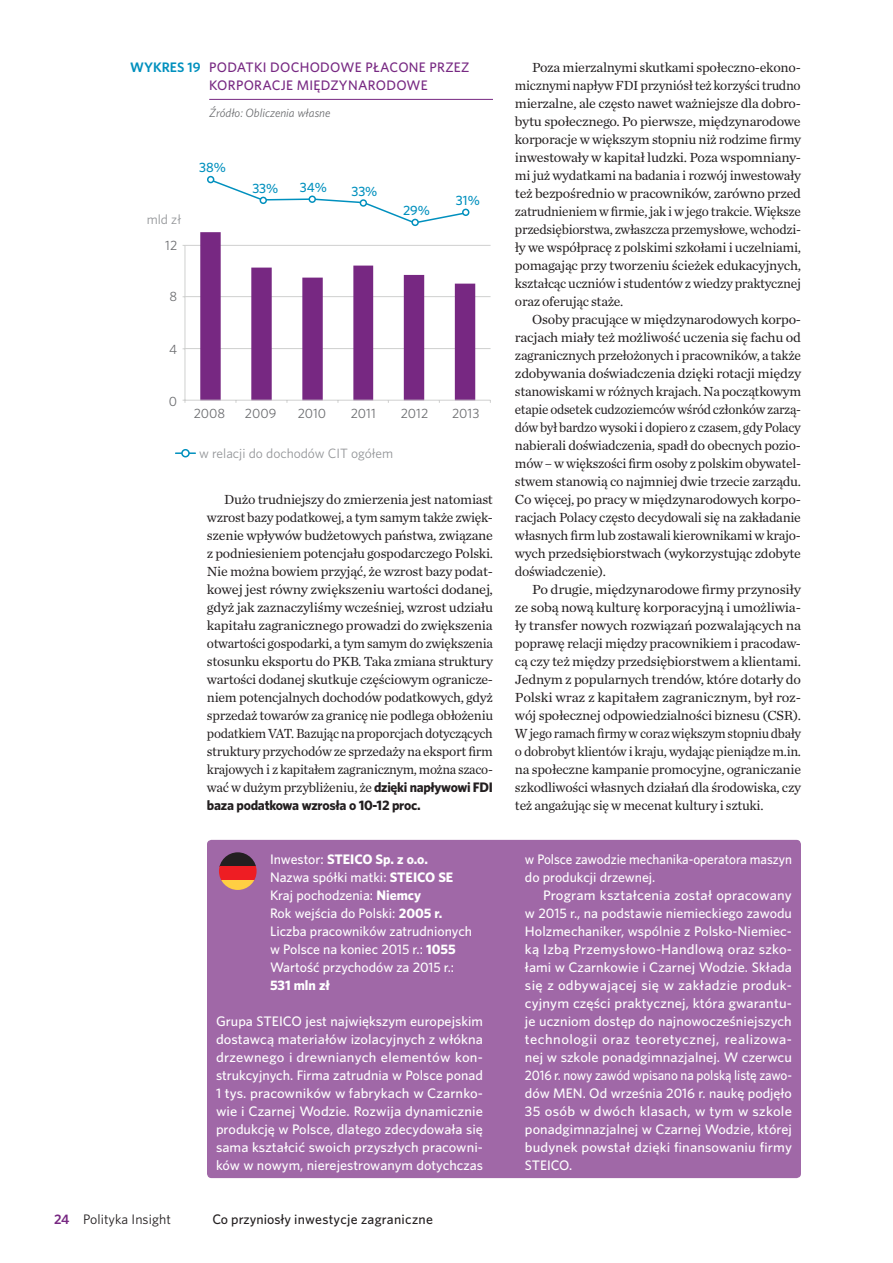
<style>
.page{position:relative;width:893px;height:1263px;background:#fff}
.page>*{position:absolute;margin:0;border:0;box-sizing:border-box;transform-origin:0 0}
.Body{font:13.8px/18px "Chronicle Text G1";letter-spacing:-.02em;color:#231f20;text-align:justify}
.kluczowe_wnioski{font:500 13.8px/18px "Whitney";color:#fff;text-align:justify;scale:1.05 1}
.Body-2{font:13.8px/18px "Chronicle Text G1";letter-spacing:-.02em;color:#231f20;text-align:justify;scale:1.05 1}
.kluczowe_wnioski-2{font:500 13.8px/18px "Whitney";color:#fff}
.kluczowe_wnioski-3{font:500 13.8px/18px "Whitney";color:#fff;scale:.96 1}
.Graph_title{font:500 13.8px/18px "Whitney";letter-spacing:.02em;color:#772882}
.t1{font:500 13.8px "Whitney";letter-spacing:.01em;color:#231f20}
.kluczowe_wnioski-4{font:700 13.8px "Whitney";color:#fff}
.t2{font:13.8px "Whitney";letter-spacing:.005em;color:#231f20}
.Body-3{font:600 13.8px "Whitney";color:#0090be}
.t3{font:13.5px "Whitney";color:#939598}
.t4{font:13.5px "Whitney";color:#6c6d70}
.t5{font:500 13.5px "Whitney";color:#0090be}
.Przypis_dolny{font:italic 12px "Whitney";color:#6c6d70}
.s1{font-family:"Whitney";font-weight:700}
.s2{font-weight:500}
.s3{font-weight:700}
.s4{font-weight:600;color:#772882}
</style>
<div class="page">
<div style="left:207px;top:840px;width:594px;height:338px;background:#a068a7;border-radius:4px"></div>
<hr style="left:185px;top:348px;width:306px;height:1px;background:#cfd0cf">
<hr style="left:185px;top:296px;width:306px;height:1px;background:#cfd0cf">
<hr style="left:185px;top:245px;width:306px;height:1px;background:#cfd0cf">
<svg style="left:200px;top:232px;width:275px;height:168px"></svg>
<hr style="left:184px;top:245px;width:1px;height:155px;background:#cfd0cf">
<hr style="left:185px;top:400px;width:305px;height:1px;background:#cfd0cf">
<div style="left:207px;top:176px;width:7px;height:7px;border:2px solid #0090be;border-radius:50%"></div>
<div style="left:411px;top:219px;width:8px;height:7px;border:2px solid #0090be;border-radius:50%"></div>
<svg style="left:208px;top:177px;width:261px;height:48px"></svg>
<div style="left:462px;top:209px;width:7px;height:7px;border:2px solid #0090be;border-radius:50%"></div>
<hr style="left:209px;top:99px;width:284px;height:1px;background:#772882">
<svg style="left:176px;top:452px;width:19px;height:2px"></svg>
<div style="left:182px;top:450px;width:7px;height:7px;background:#fff;border-radius:50%"></div>
<div style="left:181px;top:449px;width:9px;height:8px;border:2px solid #0090be;border-radius:50%"></div>
<svg style="left:219px;top:852px;width:37px;height:14px"></svg>
<div style="left:219px;top:866px;width:38px;height:15px;background:#ee1d23"></div>
<svg style="left:222px;top:881px;width:32px;height:9px"></svg>
<p class="Body-3" style="left:130px;top:58px;width:72px">WYKRES 19</p>
<p class="Graph_title" style="left:209px;top:58px;width:262px">PODATKI DOCHODOWE PŁACONE PRZEZ<br>KORPORACJE MIĘDZYNARODOWE</p>
<p class="Przypis_dolny" style="left:209px;top:105px;width:123px">Źródło: Obliczenia własne</p>
<p class="t3" style="left:147px;top:210px;width:36px">mld zł</p>
<p class="t4" style="left:165px;top:237px;width:14px">12</p>
<p class="t4" style="left:170px;top:288px;width:9px">8</p>
<p class="t4" style="left:169px;top:340px;width:10px">4</p>
<p class="t5" style="left:199px;top:158px;width:28px">38%</p>
<p class="t5" style="left:300px;top:178px;width:29px">34%</p>
<p class="t5" style="left:252px;top:179px;width:28px">33%</p>
<p class="t5" style="left:351px;top:182px;width:28px">33%</p>
<p class="t5" style="left:403px;top:201px;width:28px">29%</p>
<p class="t5" style="left:456px;top:191px;width:25px">31%</p>
<p class="t4" style="left:169px;top:392px;width:10px">0</p>
<p class="t4" style="left:194px;top:404px;width:33px">2008</p>
<p class="t4" style="left:245px;top:404px;width:33px">2009</p>
<p class="t4" style="left:298px;top:404px;width:30px">2010</p>
<p class="t4" style="left:351px;top:404px;width:27px">2011</p>
<p class="t4" style="left:401px;top:404px;width:29px">2012</p>
<p class="t4" style="left:452px;top:404px;width:29px">2013</p>
<p class="t3" style="left:199px;top:444px;width:196px">w relacji do dochodów CIT ogółem</p>
<p class="Body" style="left:207px;top:490px;width:288px;text-indent:17px">Dużo trudniejszy do zmierzenia jest natomiast wzrost bazy podatkowej, a tym samym także zwięk&shy;szenie wpływów budżetowych państwa, związane z podniesieniem potencjału gospodarczego Polski.<br>Nie można bowiem przyjąć, że wzrost bazy podat&shy;kowej jest równy zwiększeniu wartości dodanej, gdyż jak zaznaczyliśmy wcześniej, wzrost udziału kapitału zagranicznego prowadzi do zwiększenia otwartości gospodarki, a tym samym do zwiększenia stosunku eksportu do PKB. Taka zmiana struktury wartości dodanej skutkuje częściowym ogranicze&shy;niem potencjalnych dochodów podatkowych, gdyż sprzedaż towarów za granicę nie podlega obłożeniu podatkiem VAT. Bazując na proporcjach dotyczących struktury przychodów ze sprzedaży na eksport firm krajowych i z kapitałem zagranicznym, można szaco&shy;wać w dużym przybliżeniu, że <span class="s1">dzięki napływowi FDI baza podatkowa wzrosła o 10-12 proc.</span></p>
<p class="kluczowe_wnioski-4" style="left:270px;top:850px;width:159px"><span class="s2">Inwestor:</span> STEICO Sp. z o.o.</p>
<p class="kluczowe_wnioski-2" style="left:270px;top:868px;width:185px">Nazwa spółki matki: <span class="s3">STEICO SE</span></p>
<p class="kluczowe_wnioski-2" style="left:270px;top:886px;width:153px">Kraj pochodzenia: <span class="s3">Niemcy</span></p>
<p class="kluczowe_wnioski-2" style="left:270px;top:904px;width:174px">Rok wejścia do Polski: <span class="s3">2005 r.</span></p>
<p class="kluczowe_wnioski-2" style="left:270px;top:922px;width:204px">Liczba pracowników zatrudnionych w Polsce na koniec 2015 r.: <span class="s3">1055</span></p>
<p class="kluczowe_wnioski-2" style="left:270px;top:958px;width:186px">Wartość przychodów za 2015 r.:<br><span class="s3">531 mln zł</span></p>
<p class="kluczowe_wnioski-2" style="left:216px;top:1012px;width:269px;text-align:justify">Grupa STEICO jest największym europejskim dostawcą materiałów izolacyjnych z włókna drzewnego i drewnianych elementów kon&shy;strukcyjnych. Firma zatrudnia w Polsce ponad 1 tys. pracowników w fabrykach w Czarnko&shy;wie i Czarnej Wodzie. Rozwija dynamicznie produkcję w Polsce, dlatego zdecydowała się sama kształcić swoich przyszłych pracowni&shy;ków w nowym, nierejestrowanym dotychczas</p>
<p class="t2" style="left:54px;top:1210px;width:118px"><span class="s4">24</span> Polityka Insight</p>
<p class="t1" style="left:212px;top:1210px;width:222px">Co przyniosły inwestycje zagraniczne</p>
<p class="Body" style="left:515px;top:58px;width:288px;text-indent:17px">Poza mierzalnymi skutkami społeczno-ekono&shy;micznymi napływ FDI przyniósł też korzyści trudno mierzalne, ale często nawet ważniejsze dla dobro&shy;bytu społecznego. Po pierwsze, międzynarodowe korporacje w większym stopniu niż rodzime firmy inwestowały w kapitał ludzki. Poza wspomniany&shy;mi już wydatkami na badania i rozwój inwestowały też bezpośrednio w pracowników, zarówno przed zatrudnieniem w firmie, jak i w jego trakcie. Większe przedsiębiorstwa, zwłaszcza przemysłowe, wchodzi&shy;ły we współpracę z polskimi szkołami i uczelniami, pomagając przy tworzeniu ścieżek edukacyjnych, kształcąc uczniów i studentów z wiedzy praktycznej oraz oferując staże.</p>
<p class="Body" style="left:515px;top:310px;width:288px;text-indent:17px">Osoby pracujące w międzynarodowych korpo&shy;racjach miały też możliwość uczenia się fachu od zagranicznych przełożonych i pracowników, a także zdobywania doświadczenia dzięki rotacji między stanowiskami w różnych krajach. Na początkowym etapie odsetek cudzoziemców wśród członków zarzą&shy;dów był bardzo wysoki i dopiero z czasem, gdy Polacy nabierali doświadczenia, spadł do obecnych pozio&shy;mów – w większości firm osoby z polskim obywatel&shy;stwem stanowią co najmniej dwie trzecie zarządu.<br>Co więcej, po pracy w międzynarodowych korpo&shy;racjach Polacy często decydowali się na zakładanie własnych firm lub zostawali kierownikami w krajo&shy;wych przedsiębiorstwach (wykorzystując zdobyte doświadczenie).</p>
<p class="Body-2" style="left:515px;top:580px;width:274px;text-indent:17px">Po drugie, międzynarodowe firmy przynosiły ze sobą nową kulturę korporacyjną i umożliwia&shy;ły transfer nowych rozwiązań pozwalających na poprawę relacji między pracownikiem i pracodaw&shy;cą czy też między przedsiębiorstwem a klientami.<br>Jednym z popularnych trendów, które dotarły do Polski wraz z kapitałem zagranicznym, był roz&shy;wój społecznej odpowiedzialności biznesu (CSR).<br>W jego ramach firmy w coraz większym stopniu dbały o dobrobyt klientów i kraju, wydając pieniądze m.in. na społeczne kampanie promocyjne, ograniczanie szkodliwości własnych działań dla środowiska, czy też angażując się w mecenat kultury i sztuki.</p>
<p class="kluczowe_wnioski-3" style="left:525px;top:850px;width:280px">w Polsce zawodzie mechanika-operatora maszyn do produkcji drzewnej.</p>
<p class="kluczowe_wnioski" style="left:525px;top:886px;width:256px;text-indent:18px">Program kształcenia został opracowany w 2015 r., na podstawie niemieckiego zawodu Holzmechaniker, wspólnie z Polsko-Niemiec&shy;ką Izbą Przemysłowo-Handlową oraz szko&shy;łami w Czarnkowie i Czarnej Wodzie. Składa się z odbywającej się w zakładzie produk&shy;cyjnym części praktycznej, która gwarantu&shy;je uczniom dostęp do najnowocześniejszych technologii oraz teoretycznej, realizowa&shy;nej w szkole ponadgimnazjalnej. W czerwcu 2016 r. nowy zawód wpisano na polską listę zawo&shy;dów MEN. Od września 2016 r. naukę podjęło 35 osób w dwóch klasach, w tym w szkole ponadgimnazjalnej w Czarnej Wodzie, której budynek powstał dzięki finansowaniu firmy STEICO.</p>
</div>
